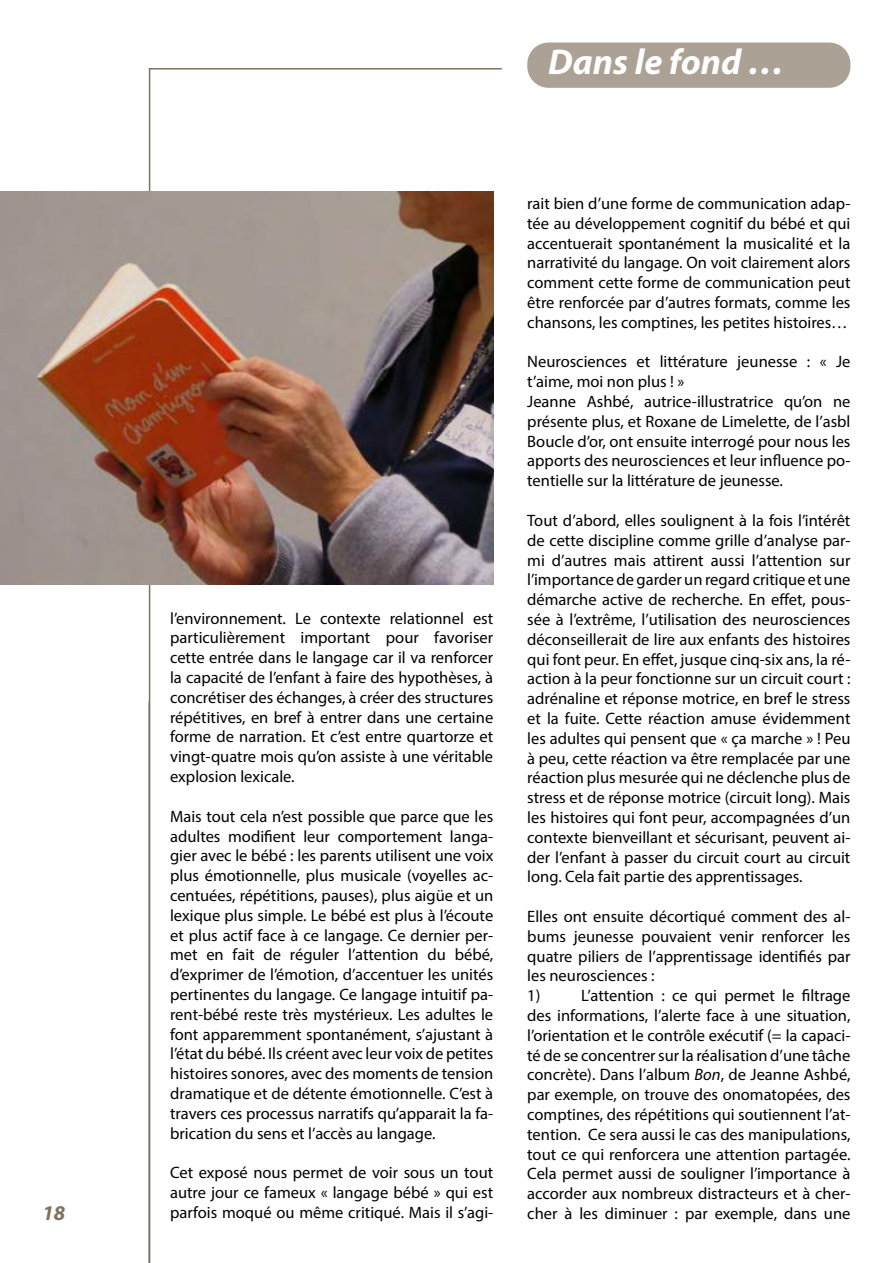
<style>
.page{position:relative;width:893px;height:1263px;background:#fff}
.page>*{position:absolute;margin:0;border:0;box-sizing:border-box;transform-origin:0 0}
.t1{font:italic 700 36px "Myriad Pro";color:#fff}
.t2{font:italic 700 21px "Myriad Pro";color:#80715d}
.t3{font:16.5px/19.8px "Myriad Pro";color:#000;text-align:justify}
.s1{font-style:italic}
</style>
<div class="page">
<hr style="left:148px;top:702px;width:2px;height:561px;background:#4f898d">
<div style="left:527px;top:43px;width:323px;height:45px;background:#aba194;border-radius:21px"></div>
<hr style="left:149px;top:68px;width:353px;height:2px;background:#80715d">
<hr style="left:149px;top:68px;width:1px;height:1195px;background:#80715d">
<img style="left:0;top:191px;width:493px;height:394px">
<p class="t2" style="left:43px;top:1199px;width:24px">18</p>
<h1 class="t1" style="left:548px;top:38px;width:237px">Dans le fond …</h1>
<p class="t3" style="left:170px;top:608px;width:325px">l’environnement. Le contexte relationnel est particulièrement important pour favoriser cette entrée dans le langage car il va renforcer la capacité de l’enfant à faire des hypothèses, à concrétiser des échanges, à créer des structures répétitives, en bref à entrer dans une certaine forme de narration. Et c’est entre quartorze et vingt-quatre mois qu’on assiste à une véritable explosion lexicale.</p>
<p class="t3" style="left:170px;top:806px;width:325px">Mais tout cela n’est possible que parce que les adultes modifient leur comportement langa&shy;gier avec le bébé : les parents utilisent une voix plus émotionnelle, plus musicale (voyelles ac&shy;centuées, répétitions, pauses), plus aigüe et un lexique plus simple. Le bébé est plus à l’écoute et plus actif face à ce langage. Ce dernier per&shy;met en fait de réguler l’attention du bébé, d’exprimer de l’émotion, d’accentuer les unités pertinentes du langage. Ce langage intuitif pa&shy;rent-bébé reste très mystérieux. Les adultes le font apparemment spontanément, s’ajustant à l’état du bébé. Ils créent avec leur voix de petites histoires sonores, avec des moments de tension dramatique et de détente émotionnelle. C’est à travers ces processus narratifs qu’apparait la fa&shy;brication du sens et l’accès au langage.</p>
<p class="t3" style="left:170px;top:1162px;width:325px">Cet exposé nous permet de voir sous un tout autre jour ce fameux « langage bébé » qui est parfois moqué ou même critiqué. Mais il s’agi-</p>
<p class="t3" style="left:527px;top:193px;width:325px">rait bien d’une forme de communication adap&shy;tée au développement cognitif du bébé et qui accentuerait spontanément la musicalité et la narrativité du langage. On voit clairement alors comment cette forme de communication peut être renforcée par d’autres formats, comme les chansons, les comptines, les petites histoires…</p>
<p class="t3" style="left:527px;top:352px;width:325px;text-align:left">Neurosciences et littérature jeunesse : « Je t’aime, moi non plus ! »<br>Jeanne Ashbé, autrice-illustratrice qu’on ne présente plus, et Roxane de Limelette, de l’asbl Boucle d’or, ont ensuite interrogé pour nous les apports des neurosciences et leur influence po&shy;tentielle sur la littérature de jeunesse.</p>
<p class="t3" style="left:527px;top:510px;width:325px">Tout d’abord, elles soulignent à la fois l’intérêt de cette discipline comme grille d’analyse par&shy;mi d’autres mais attirent aussi l’attention sur l’importance de garder un regard critique et une démarche active de recherche. En effet, pous&shy;sée à l’extrême, l’utilisation des neurosciences déconseillerait de lire aux enfants des histoires qui font peur. En effet, jusque cinq-six ans, la ré&shy;action à la peur fonctionne sur un circuit court : adrénaline et réponse motrice, en bref le stress et la fuite. Cette réaction amuse évidemment les adultes qui pensent que « ça marche » ! Peu à peu, cette réaction va être remplacée par une réaction plus mesurée qui ne déclenche plus de stress et de réponse motrice (circuit long). Mais les histoires qui font peur, accompagnées d’un contexte bienveillant et sécurisant, peuvent ai&shy;der l’enfant à passer du circuit court au circuit long. Cela fait partie des apprentissages.</p>
<p class="t3" style="left:527px;top:906px;width:325px;text-align:left">Elles ont ensuite décortiqué comment des al&shy;bums jeunesse pouvaient venir renforcer les quatre piliers de l’apprentissage identifiés par les neurosciences :<br>1)</p>
<p class="t3" style="left:527px;top:985px;width:325px;text-indent:54px">L’attention : ce qui permet le filtrage des informations, l’alerte face à une situation, l’orientation et le contrôle exécutif (= la capaci&shy;té de se concentrer sur la réalisation d’une tâche concrète). Dans l’album <span class="s1">Bon</span>, de Jeanne Ashbé, par exemple, on trouve des onomatopées, des comptines, des répétitions qui soutiennent l’at&shy;tention. Ce sera aussi le cas des manipulations, tout ce qui renforcera une attention partagée.<br>Cela permet aussi de souligner l’importance à accorder aux nombreux distracteurs et à cher&shy;cher à les diminuer : par exemple, dans une</p>
</div>
